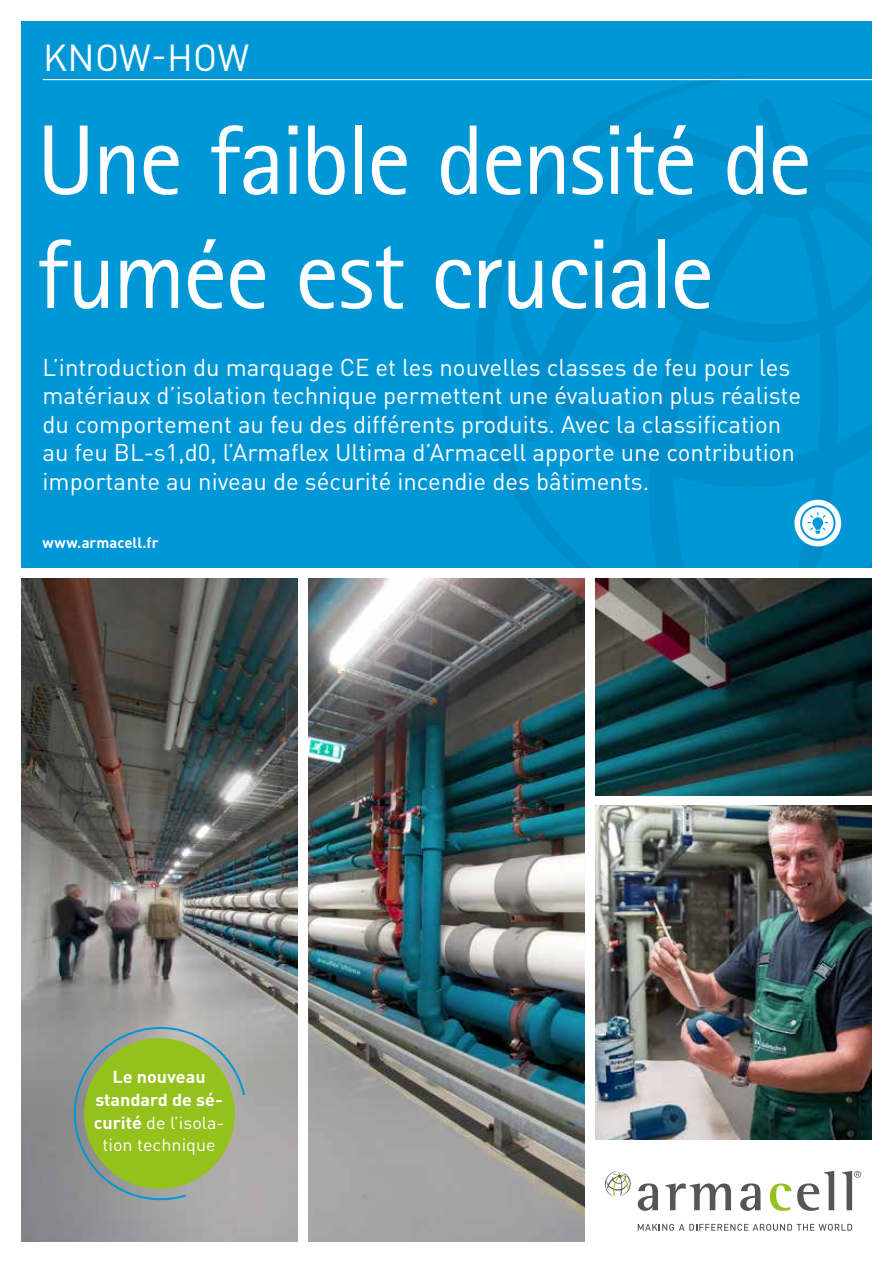
<style>
.page{position:relative;width:893px;height:1263px;background:#fff}
.page>*{position:absolute;margin:0;border:0;box-sizing:border-box;transform-origin:0 0}
.t1{font:99px/114px "Rotis Sans Serif Pro";letter-spacing:-.03em;color:#fff}
.t2{font:37.05px "DIN Pro";letter-spacing:.01em;color:#fff}
.t3{font:24px/28.5px "DIN Pro";color:#fff}
.t4{font:700 17.25px/22.6px "DIN Pro";color:#fff;text-align:center;scale:1.04 1}
.t5{font:700 14.85px "DIN Pro";color:#fff}
.s1{font-weight:400}
</style>
<div class="page">
<img style="left:308px;top:578px;width:277px;height:663px">
<img style="left:21px;top:578px;width:277px;height:663px">
<div style="left:21px;top:21px;width:851px;height:547px;background:#0097d7"></div>
<svg style="left:474px;top:76px;width:290px;height:382px"></svg>
<svg style="left:497px;top:96px;width:375px;height:472px"></svg>
<hr style="left:43px;top:79px;width:850px;height:1px;background:#fff">
<svg style="left:638px;top:1183px;width:20px;height:28px"></svg>
<svg style="left:665px;top:1183px;width:66px;height:27px"></svg>
<svg style="left:740px;top:1183px;width:20px;height:28px"></svg>
<svg style="left:770px;top:1183px;width:21px;height:28px"></svg>
<svg style="left:797px;top:1171px;width:37px;height:40px"></svg>
<svg style="left:842px;top:1171px;width:19px;height:39px"></svg>
<svg style="left:605px;top:1171px;width:26px;height:26px"></svg>
<svg style="left:638px;top:1224px;width:214px;height:7px"></svg>
<svg style="left:70px;top:1023px;width:176px;height:179px;background:#96b356"></svg>
<div style="left:794px;top:500px;width:47px;height:46px;background:#fff;border-radius:50%"></div>
<svg style="left:800px;top:505px;width:35px;height:36px"></svg>
<img style="left:595px;top:578px;width:277px;height:217px">
<img style="left:595px;top:806px;width:277px;height:334px">
<h2 class="t2" style="left:43px;top:28px;width:208px">KNOW-HOW</h2>
<h1 class="t1" style="left:37px;top:104px;width:777px">Une faible densité de fumée est cruciale</h1>
<p class="t3" style="left:43px;top:350px;width:760px">L’introduction du marquage CE et les nouvelles classes de feu pour les matériaux d’isolation technique permettent une évaluation plus réaliste du comportement au feu des différents produits. Avec la classification au feu BL-s1,d0, l’Armaflex Ultima d’Armacell apporte une contribution importante au niveau de sécurité incendie des bâtiments.</p>
<p class="t5" style="left:43px;top:530px;width:117px">www.armacell.fr</p>
<p class="t4" style="left:94px;top:1063px;width:127px">Le nouveau standard de sé&shy;curité <span class="s1">de l’isola&shy;tion technique</span></p>
</div>
